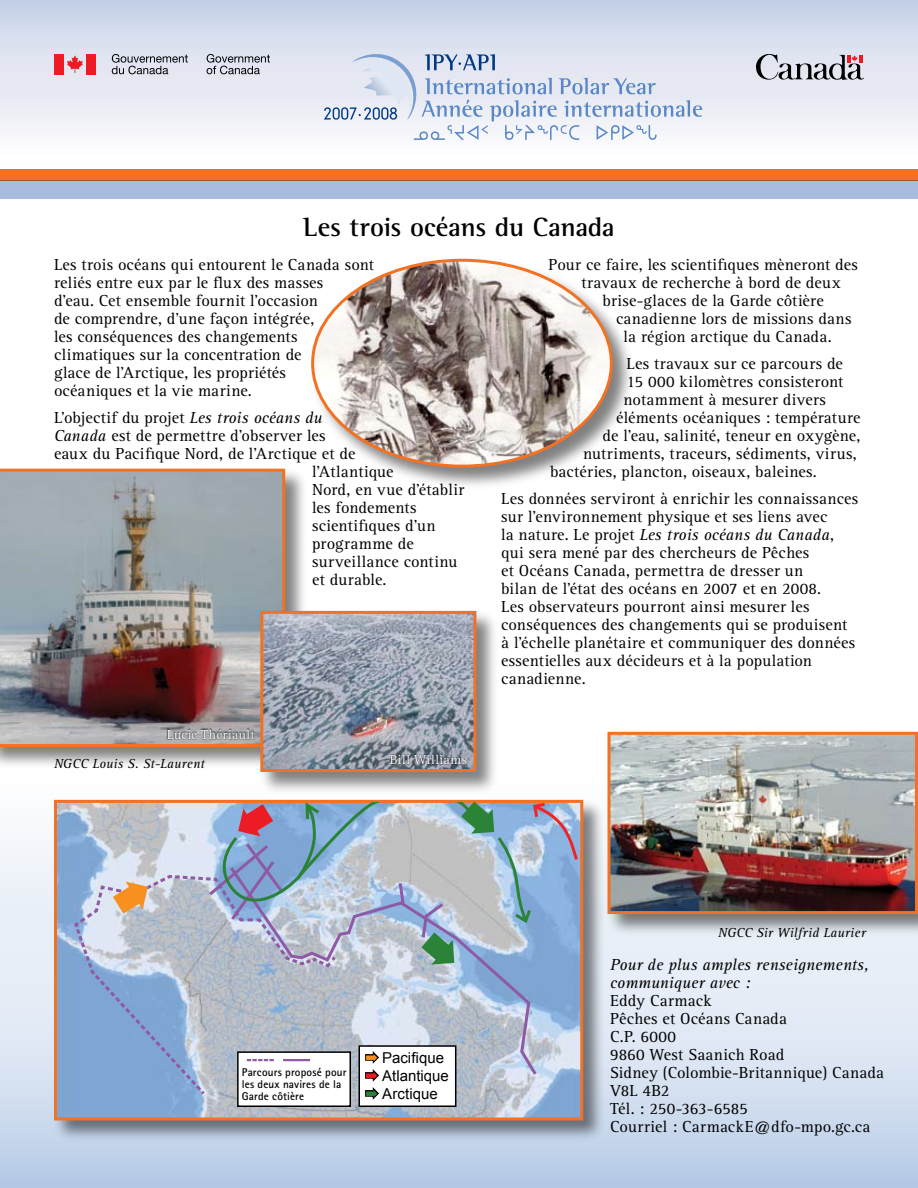
<style>
.page{position:relative;width:918px;height:1188px;background:#fff}
.page>*{position:absolute;margin:0;border:0;box-sizing:border-box;transform-origin:0 0}
.t1{font:700 27px "Rotis Semi Serif";letter-spacing:-.005em;color:#000}
.t2{font:16.5px/18px "Rotis Serif";letter-spacing:.015em;color:#000}
.t3{font:italic 16.5px/18px "Rotis Serif";letter-spacing:.005em;color:#000}
.t4{font:15px/18px "Arial";color:#000}
.t5{font:italic 13.5px "Rotis Serif";letter-spacing:.015em;color:#000}
.t6{font:13.5px "Rotis Serif";letter-spacing:.01em;color:#fff}
.t7{font:13.5px "Rotis Serif";letter-spacing:.03em;color:#fff}
.t8{font:700 11.25px/12px "Rotis Sans Serif";letter-spacing:.015em;color:#000}
.s1{font-style:italic}
.s2{color:#f7901e}
.s3{color:#ed1c24}
.s4{color:#2a8336}
</style>
<div class="page">
<svg style="left:0;top:0;width:918px;height:170px"></svg>
<svg style="left:756px;top:49px;width:108px;height:35px"></svg>
<div style="left:0;top:170px;width:918px;height:11px;background:#f37122"></div>
<div style="left:0;top:181px;width:918px;height:18px;background:#a8bcdd"></div>
<svg style="left:0;top:835px;width:918px;height:353px"></svg>
<svg style="left:324px;top:50px;width:378px;height:90px"></svg>
<div style="left:54px;top:54px;width:10px;height:20px;background:#ed1c24"></div>
<div style="left:86px;top:54px;width:10px;height:20px;background:#ed1c24"></div>
<svg style="left:67px;top:55px;width:16px;height:18px"></svg>
<svg style="left:207px;top:54px;width:63px;height:20px"></svg>
<svg style="left:112px;top:54px;width:76px;height:20px"></svg>
<div style="left:53px;top:798px;width:552px;height:346px;background:#000;opacity:.5"></div>
<img style="left:58px;top:804px;width:521px;height:312px">
<div style="left:54px;top:800px;width:529px;height:320px;border:3px solid #f37122"></div>
<div style="left:0;top:467px;width:309px;height:303px;background:#000;opacity:.5"></div>
<img style="left:0;top:469px;width:285px;height:278px">
<div style="left:606px;top:730px;width:312px;height:208px;background:#000;opacity:.5"></div>
<img style="left:612px;top:736px;width:302px;height:174px">
<div style="left:608px;top:732px;width:310px;height:182px;border:3px solid #f37122"></div>
<div style="left:310px;top:257px;width:326px;height:234px;background:#000;opacity:.5"></div>
<img style="left:313px;top:260px;width:298px;height:206px;border-radius:50%">
<hr style="left:917px;top:732px;width:1px;height:182px;background:#f37122">
<div style="left:259px;top:609px;width:240px;height:186px;background:#000;opacity:.5"></div>
<img style="left:264px;top:615px;width:208px;height:153px">
<div style="left:260px;top:611px;width:216px;height:161px;border:3px solid #f37122"></div>
<svg style="left:166px;top:728px;width:90px;height:12px"></svg>
<svg style="left:389px;top:753px;width:79px;height:13px"></svg>
<div style="left:359px;top:1046px;width:97px;height:60px;background:#fff"></div>
<div style="left:358px;top:1045px;width:98px;height:62px;border:2px solid #000"></div>
<div style="left:238px;top:1052px;width:112px;height:54px;background:#fff"></div>
<div style="left:237px;top:1051px;width:114px;height:56px;border:2px solid #000"></div>
<svg style="left:73px;top:802px;width:506px;height:300px"></svg>
<hr style="left:283px;top:1059px;width:27px;height:2px;background:#8f5aa4">
<h1 class="t1" style="left:303px;top:211px;width:313px">Les trois océans du Canada</h1>
<p class="t2" style="left:54px;top:256px;width:322px">Les trois océans qui entourent le Canada sont reliés entre eux par le flux des masses<br>d’eau. Cet ensemble fournit l’occasion<br>de comprendre, d’une façon intégrée,<br>les conséquences des changements climatiques sur la concentration de<br>glace de l’Arctique, les propriétés<br>océaniques et la vie marine.</p>
<p class="t2" style="left:54px;top:409px;width:270px">L’objectif du projet <span class="s1">Les trois océans du</span></p>
<p class="t2" style="left:54px;top:427px;width:273px"><span class="s1">Canada</span> est de permettre d’observer les</p>
<p class="t2" style="left:54px;top:445px;width:303px">eaux du Pacifique Nord, de l’Arctique et de</p>
<p class="t2" style="left:312px;top:463px;width:83px">l’Atlantique</p>
<p class="t2" style="left:312px;top:481px;width:154px">Nord, en vue d’établir</p>
<p class="t2" style="left:312px;top:499px;width:106px">les fondements</p>
<p class="t2" style="left:312px;top:517px;width:125px">scientifiques d’un</p>
<p class="t2" style="left:312px;top:535px;width:103px">programme de</p>
<p class="t2" style="left:312px;top:553px;width:147px">surveillance continu</p>
<p class="t2" style="left:312px;top:571px;width:76px">et durable.</p>
<p class="t2" style="left:549px;top:256px;width:311px">Pour ce faire, les scientifiques mèneront des</p>
<p class="t2" style="left:582px;top:274px;width:261px">travaux de recherche à bord de deux</p>
<p class="t2" style="left:603px;top:292px;width:223px">brise-glaces de la Garde côtière</p>
<p class="t2" style="left:616px;top:310px;width:237px">canadienne lors de missions dans</p>
<p class="t2" style="left:624px;top:328px;width:210px">la région arctique du Canada.</p>
<p class="t2" style="left:627px;top:355px;width:218px">Les travaux sur ce parcours de</p>
<p class="t2" style="left:627px;top:373px;width:218px">15 000 kilomètres consisteront</p>
<p class="t2" style="left:624px;top:391px;width:204px">notamment à mesurer divers</p>
<p class="t2" style="left:616px;top:409px;width:246px">éléments océaniques : température</p>
<p class="t2" style="left:603px;top:427px;width:259px">de l’eau, salinité, teneur en oxygène,</p>
<p class="t2" style="left:583px;top:445px;width:275px">nutriments, traceurs, sédiments, virus,</p>
<p class="t2" style="left:550px;top:463px;width:268px">bactéries, plancton, oiseaux, baleines.</p>
<p class="t2" style="left:501px;top:490px;width:359px">Les données serviront à enrichir les connaissances sur l’environnement physique et ses liens avec<br>la nature. Le projet <span class="s1">Les trois océans du Canada</span>, qui sera mené par des chercheurs de Pêches<br>et Océans Canada, permettra de dresser un<br>bilan de l’état des océans en 2007 et en 2008.<br>Les observateurs pourront ainsi mesurer les conséquences des changements qui se produisent à l’échelle planétaire et communiquer des données essentielles aux décideurs et à la population canadienne.</p>
<p class="t6" style="left:167px;top:727px;width:89px">Lucie Thériault</p>
<p class="t5" style="left:54px;top:756px;width:152px">NGCC Louis S. St-Laurent</p>
<p class="t7" style="left:390px;top:752px;width:79px">Bill Williams</p>
<p class="t8" style="left:242px;top:1066px;width:106px">Parcours proposé pour les deux navires de la<br>Garde côtière</p>
<p class="t4" style="left:366px;top:1048px;width:85px"><span class="s2">➡</span> Pacifique <span class="s3">➡</span> Atlantique <span class="s4">➡</span> Arctique</p>
<p class="t5" style="left:718px;top:925px;width:149px">NGCC Sir Wilfrid Laurier</p>
<p class="t3" style="left:610px;top:956px;width:260px">Pour de plus amples renseignements, communiquer avec :</p>
<p class="t2" style="left:610px;top:992px;width:275px">Eddy Carmack<br>Pêches et Océans Canada<br>C.P. 6000<br>9860 West Saanich Road<br>Sidney (Colombie-Britannique) Canada<br>V8L 4B2<br>Tél. : 250-363‑6585<br>Courriel : CarmackE@dfo-mpo.gc.ca</p>
</div>
